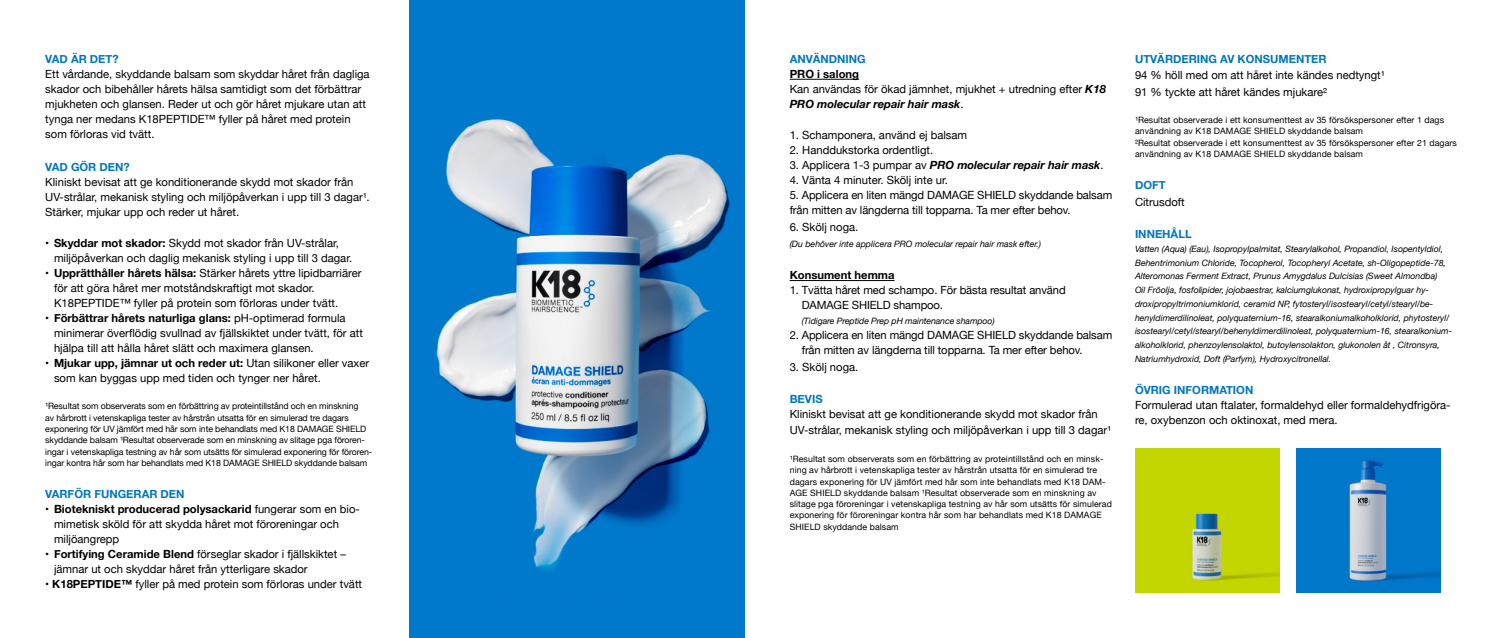
<style>
.page{position:relative;width:1489px;height:638px;background:#fff}
.page>*{position:absolute;margin:0;border:0;box-sizing:border-box;transform-origin:0 0}
.t1{font:11.25px/15px "Helvetica Neue";color:#000}
.t2{font:700 11.25px "Helvetica Neue";color:#0076bb}
.t3{font:italic 700 11.25px "Helvetica Neue";color:#000}
.t4{font:700 11.25px "Helvetica Neue";color:#000}
.t5{font:italic 8.75px/13.8px "Helvetica Neue";color:#000}
.t6{font:8.75px/11.2px "Helvetica Neue";letter-spacing:.01em;color:#000}
.t7{font:8.75px/11.2px "Helvetica Neue";letter-spacing:-.01em;color:#000}
.s1{font-weight:700}
.s2{font-weight:700;font-style:italic}
.s3{font-weight:400;font-style:normal}
</style>
<div class="page">
<img style="left:409px;top:0;width:335px;height:638px">
<hr style="left:789px;top:79px;width:70px;height:1px;background:#000">
<hr style="left:789px;top:280px;width:105px;height:1px;background:#000">
<img style="left:1296px;top:448px;width:144px;height:145px">
<img style="left:1135px;top:448px;width:144px;height:145px">
<p class="t2" style="left:45px;top:50px;width:75px">VAD ÄR DET?</p>
<p class="t1" style="left:45px;top:67px;width:326px">Ett vårdande, skyddande balsam som skyddar håret från dagliga skador och bibehåller hårets hälsa samtidigt som det förbättrar mjukheten och glansen. Reder ut och gör håret mjukare utan att tynga ner medans K18PEPTIDE™ fyller på håret med protein som förloras vid tvätt.</p>
<p class="t2" style="left:45px;top:158px;width:86px">VAD GÖR DEN?</p>
<p class="t1" style="left:45px;top:175px;width:326px">Kliniskt bevisat att ge konditionerande skydd mot skador från<br>UV-strålar, mekanisk styling och miljöpåverkan i upp till 3 dagar¹.<br>Stärker, mjukar upp och reder ut håret.</p>
<p class="t1" style="left:54px;top:236px;width:299px;text-indent:-9px">• <span class="s1">Skyddar mot skador:</span> Skydd mot skador från UV-strålar, miljöpåverkan och daglig mekanisk styling i upp till 3 dagar.</p>
<p class="t1" style="left:54px;top:266px;width:309px;text-indent:-9px">• <span class="s1">Upprätthåller hårets hälsa:</span> Stärker hårets yttre lipidbarriärer för att göra håret mer motståndskraftigt mot skador.<br>K18PEPTIDE™ fyller på protein som förloras under tvätt.</p>
<p class="t1" style="left:54px;top:311px;width:310px;text-indent:-9px">• <span class="s1">Förbättrar hårets naturliga glans:</span> pH-optimerad formula minimerar överflödig svullnad av fjällskiktet under tvätt, för att hjälpa till att hålla håret slätt och maximera glansen.</p>
<p class="t1" style="left:54px;top:356px;width:316px;text-indent:-9px">• <span class="s1">Mjukar upp, jämnar ut och reder ut:</span> Utan silikoner eller vaxer som kan byggas upp med tiden och tynger ner håret.</p>
<p class="t7" style="left:45px;top:401px;width:328px">¹Resultat som observerats som en förbättring av proteintillstånd och en minskning<br>av hårbrott i vetenskapliga tester av hårstrån utsatta för en simulerad tre dagars exponering för UV jämfört med hår som inte behandlats med K18 DAMAGE SHIELD skyddande balsam ¹Resultat observerade som en minskning av slitage pga föroren&shy;ingar i vetenskapliga testning av hår som utsätts för simulerad exponering för föroren&shy;ingar kontra hår som har behandlats med K18 DAMAGE SHIELD skyddande balsam</p>
<p class="t2" style="left:45px;top:485px;width:141px">VARFÖR FUNGERAR DEN</p>
<p class="t1" style="left:54px;top:502px;width:307px;text-indent:-9px"><span class="s1">• Biotekniskt producerad polysackarid</span> fungerar som en bio&shy;mimetisk sköld för att skydda håret mot föroreningar och miljöangrepp</p>
<p class="t1" style="left:54px;top:547px;width:293px;text-indent:-9px">• <span class="s1">Fortifying Ceramide Blend</span> förseglar skador i fjällskiktet – jämnar ut och skyddar håret från ytterligare skador</p>
<p class="t1" style="left:45px;top:577px;width:318px">• <span class="s1">K18PEPTIDE™</span> fyller på med protein som förloras under tvätt</p>
<p class="t2" style="left:789px;top:50px;width:78px">ANVÄNDNING</p>
<p class="t1" style="left:789px;top:67px;width:318px"><span class="s1">PRO i salong<br></span>Kan användas för ökad jämnhet, mjukhet + utredning efter <span class="s2">K18<br>PRO molecular repair hair mask</span>.</p>
<p class="t1" style="left:789px;top:128px;width:179px">1. Schamponera, använd ej balsam</p>
<p class="t1" style="left:789px;top:143px;width:145px">2. Handdukstorka ordentligt.</p>
<p class="t3" style="left:789px;top:156px;width:315px"><span class="s3">3. Applicera 1-3 pumpar av</span> PRO molecular repair hair mask<span class="s3">.</span></p>
<p class="t1" style="left:789px;top:173px;width:160px">4. Vänta 4 minuter. Skölj inte ur.</p>
<p class="t1" style="left:789px;top:188px;width:324px">5. Applicera en liten mängd DAMAGE SHIELD skyddande balsam från mitten av längderna till topparna. Ta mer efter behov.</p>
<p class="t1" style="left:789px;top:220px;width:70px">6. Skölj noga.</p>
<p class="t5" style="left:789px;top:237px;width:253px">(Du behöver inte applicera PRO molecular repair hair mask efter.)</p>
<p class="t4" style="left:789px;top:267px;width:106px">Konsument hemma</p>
<p class="t1" style="left:801px;top:283px;width:265px;text-indent:-12px">1. Tvätta håret med schampo. För bästa resultat använd<br>DAMAGE SHIELD shampoo.</p>
<p class="t5" style="left:801px;top:315px;width:194px">(Tidigare Preptide Prep pH maintenance shampoo)</p>
<p class="t1" style="left:801px;top:328px;width:312px;text-indent:-12px">2. Applicera en liten mängd DAMAGE SHIELD skyddande balsam från mitten av längderna till topparna. Ta mer efter behov.</p>
<p class="t1" style="left:789px;top:360px;width:70px">3. Skölj noga.</p>
<p class="t2" style="left:789px;top:390px;width:34px">BEVIS</p>
<p class="t1" style="left:789px;top:407px;width:323px;line-height:16.2px">Kliniskt bevisat att ge konditionerande skydd mot skador från<br>UV-strålar, mekanisk styling och miljöpåverkan i upp till 3 dagar¹</p>
<p class="t6" style="left:789px;top:454px;width:323px">¹Resultat som observerats som en förbättring av proteintillstånd och en minsk&shy;ning av hårbrott i vetenskapliga tester av hårstrån utsatta för en simulerad tre dagars exponering för UV jämfört med hår som inte behandlats med K18 DAM-AGE SHIELD skyddande balsam ¹Resultat observerade som en minskning av slitage pga föroreningar i vetenskapliga testning av hår som utsätts för simulerad exponering för föroreningar kontra hår som har behandlats med K18 DAMAGE SHIELD skyddande balsam</p>
<p class="t2" style="left:1134px;top:50px;width:193px">UTVÄRDERING AV KONSUMENTER</p>
<p class="t1" style="left:1134px;top:68px;width:251px;line-height:16.2px">94 % höll med om att håret inte kändes nedtyngt¹<br>91 % tyckte att håret kändes mjukare²</p>
<p class="t6" style="left:1134px;top:115px;width:323px">¹Resultat observerade i ett konsumenttest av 35 försökspersoner efter 1 dags användning av K18 DAMAGE SHIELD skyddande balsam<br>²Resultat observerade i ett konsumenttest av 35 försökspersoner efter 21 dagars användning av K18 DAMAGE SHIELD skyddande balsam</p>
<p class="t2" style="left:1134px;top:177px;width:32px">DOFT</p>
<p class="t1" style="left:1134px;top:195px;width:51px">Citrusdoft</p>
<p class="t2" style="left:1134px;top:225px;width:58px">INNEHÅLL</p>
<p class="t5" style="left:1134px;top:242px;width:318px">Vatten (Aqua) (Eau), Isopropylpalmitat, Stearylalkohol, Propandiol, Isopentyldiol, Behentrimonium Chloride, Tocopherol, Tocopheryl Acetate, sh-Oligopeptide-78, Alteromonas Ferment Extract, Prunus Amygdalus Dulcisias (Sweet Almondba)<br>Oil Fröolja, fosfolipider, jojobaestrar, kalciumglukonat, hydroxipropylguar hy&shy;droxipropyltrimoniumklorid, ceramid NP, fytosteryl/isostearyl/cetyl/stearyl/be&shy;henyldimerdilinoleat, polyquaternium-16, stearalkoniumalkoholklorid, phytosteryl/ isostearyl/cetyl/stearyl/behenyldimerdilinoleat, polyquaternium-16, stearalkonium&shy;alkoholklorid, phenzoylensolaktol, butoylensolakton, glukonolen åt , Citronsyra, Natriumhydroxid, Doft (Parfym), Hydroxycitronellal.</p>
<p class="t2" style="left:1134px;top:382px;width:120px">ÖVRIG INFORMATION</p>
<p class="t1" style="left:1134px;top:398px;width:317px">Formulerad utan ftalater, formaldehyd eller formaldehydfrigöra&shy;re, oxybenzon och oktinoxat, med mera.</p>
</div>
